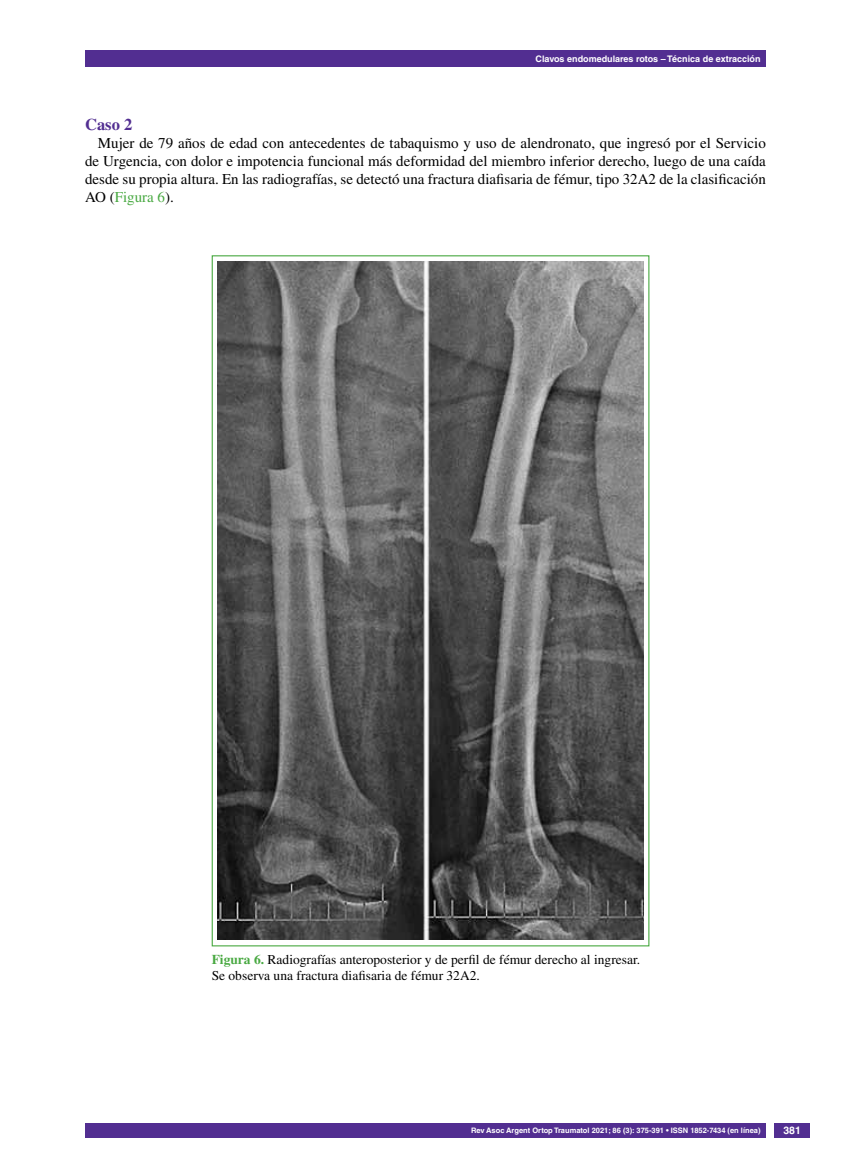
<style>
.page{position:relative;width:851px;height:1170px;background:#fff}
.page>*{position:absolute;margin:0;border:0;box-sizing:border-box;transform-origin:0 0}
.t1{font:700 16.5px "Times LT Std";color:#522e91}
.t2{font:15px/18px "Times LT Std";color:#000;text-align:justify}
.t3{font:13.5px/16.2px "Times LT Std";color:#000}
.t4{font:700 10.5px "Helvetica LT Std";color:#fff}
.t5{font:700 9px "Helvetica LT Std";color:#fff}
.t6{font:700 7.5px "Helvetica LT Std";color:#fff}
.s1{color:#49a942}
.s2{font-weight:700;color:#49a942}
</style>
<div class="page">
<div style="left:85px;top:50px;width:680px;height:17px;background:#522e91"></div>
<div style="left:85px;top:1123px;width:680px;height:14px;background:#522e91"></div>
<div style="left:774px;top:1123px;width:35px;height:14px;background:#522e91"></div>
<div style="left:212px;top:256px;width:436px;height:689px;background:linear-gradient(to right,#fff,#fff)"></div>
<img style="left:218px;top:262px;width:425px;height:677px">
<p class="t5" style="left:535px;top:53px;width:226px">Clavos endomedulares rotos – Técnica de extracción</p>
<p class="t1" style="left:85px;top:115px;width:49px">Caso 2</p>
<p class="t2" style="left:85px;top:134px;width:682px;text-indent:13px">Mujer de 79 años de edad con antecedentes de tabaquismo y uso de alendronato, que ingresó por el Servicio de Urgencia, con dolor e impotencia funcional más deformidad del miembro inferior derecho, luego de una caída desde su propia altura. En las radiografías, se detectó una fractura diafisaria de fémur, tipo 32A2 de la clasificación AO (<span class="s1">Figura 6</span>).</p>
<p class="t3" style="left:212px;top:951px;width:430px"><span class="s2">Figura 6.</span> Radiografías anteroposterior y de perfil de fémur derecho al ingresar.<br>Se observa una fractura diafisaria de fémur 32A2.</p>
<p class="t6" style="left:471px;top:1125px;width:291px">Rev Asoc Argent Ortop Traumatol 2021; 86 (3): 375-391 • ISSN 1852-7434 (en línea)</p>
<p class="t4" style="left:783px;top:1124px;width:19px">381</p>
</div>
